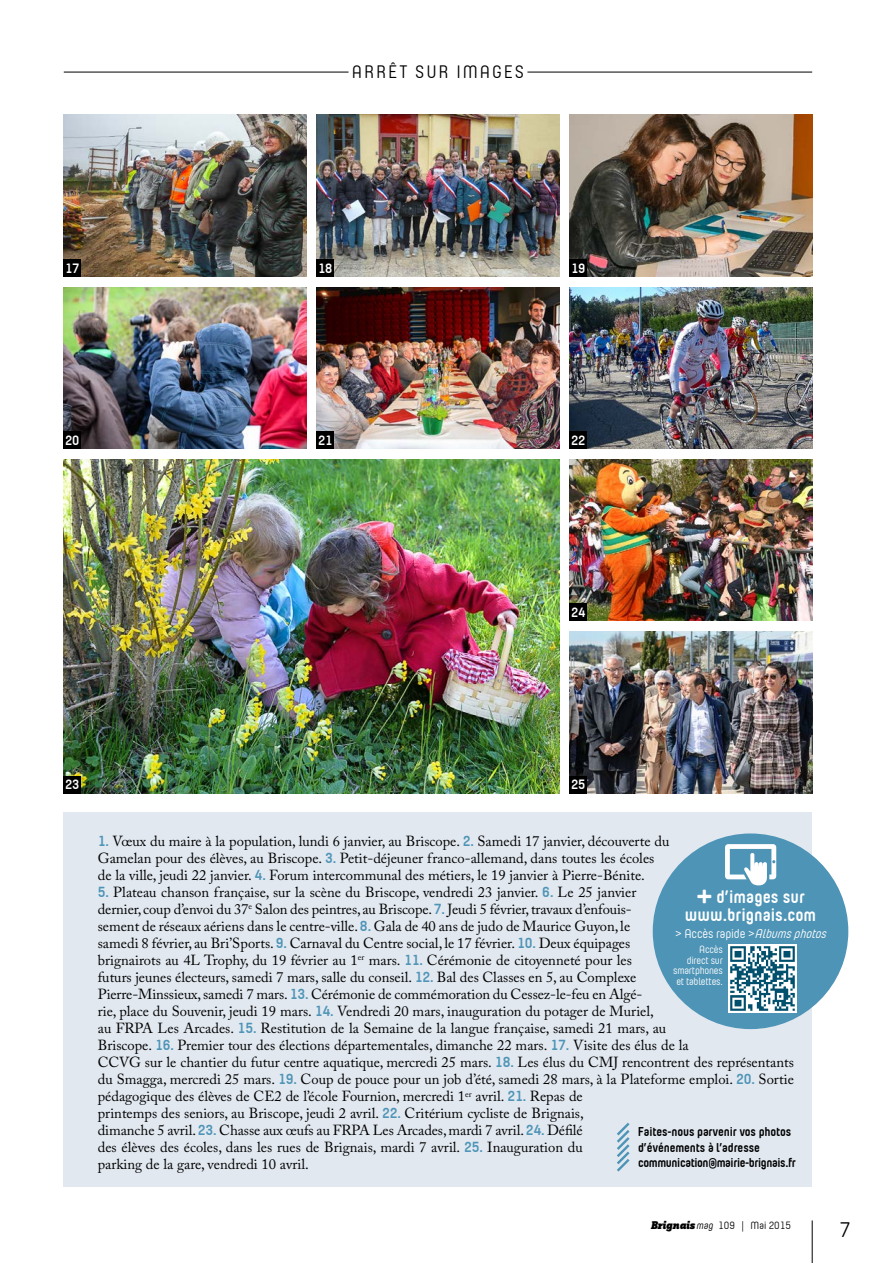
<style>
.page{position:relative;width:893px;height:1263px;background:#fff}
.page>*{position:absolute;margin:0;border:0;box-sizing:border-box;transform-origin:0 0}
.t1{font:21px "Yummo";color:#000}
.t2{font:700 18px/18px "Yummo";color:#fff;text-align:center}
.t3{font:18px "Yummo";letter-spacing:.11em;color:#000}
.t4{font:14.55px/17px "Adobe Caslon Pro";color:#000}
.t5{font:700 13.5px "Yummo";color:#fff}
.t6{font:700 12.75px/15.3px "Yummo";letter-spacing:-.01em;color:#000}
.t7{font:12.75px "Yummo";color:#fff}
.t8{font:10.5px/10.5px "Yummo";letter-spacing:-.02em;color:#fff;text-align:right}
.t9{font:10.5px "Yummo";color:#000}
.s1{font-family:"Yummo";font-weight:700;color:#4e94b6}
.s2{font-size:30px}
.s3{font-style:italic}
.s4{font-family:"Zine Slab Dis";font-weight:900;font-style:italic;font-size:11.7px}
</style>
<div class="page">
<img style="left:64px;top:459px;width:495px;height:334px">
<img style="left:570px;top:631px;width:242px;height:162px">
<img style="left:570px;top:459px;width:242px;height:162px">
<img style="left:317px;top:287px;width:242px;height:162px">
<div style="left:64px;top:812px;width:748px;height:374px;background:#e1e8f0"></div>
<hr style="left:64px;top:72px;width:748px;height:1px;background:#000">
<div style="left:349px;top:63px;width:178px;height:18px;background:#fff"></div>
<img style="left:64px;top:115px;width:242px;height:161px">
<img style="left:317px;top:115px;width:242px;height:161px">
<img style="left:570px;top:115px;width:242px;height:161px">
<img style="left:570px;top:287px;width:242px;height:162px">
<div style="left:64px;top:259px;width:17px;height:17px;background:#000"></div>
<div style="left:64px;top:776px;width:17px;height:17px;background:#000"></div>
<div style="left:317px;top:432px;width:17px;height:17px;background:#000"></div>
<div style="left:317px;top:259px;width:17px;height:17px;background:#000"></div>
<div style="left:570px;top:604px;width:17px;height:17px;background:#000"></div>
<div style="left:570px;top:259px;width:17px;height:17px;background:#000"></div>
<div style="left:570px;top:432px;width:17px;height:17px;background:#000"></div>
<img style="left:64px;top:287px;width:242px;height:162px">
<div style="left:570px;top:776px;width:17px;height:17px;background:#000"></div>
<div style="left:653px;top:834px;width:195px;height:194px;background:#4e94b6;border-radius:50%"></div>
<img style="left:729px;top:945px;width:68px;height:68px">
<svg style="left:617px;top:1122px;width:13px;height:50px"></svg>
<div style="left:64px;top:432px;width:17px;height:17px;background:#000"></div>
<svg style="left:725px;top:844px;width:51px;height:41px"></svg>
<hr style="left:812px;top:1220px;width:1px;height:43px;background:#000">
<p class="t3" style="left:352px;top:59px;width:174px">Arrêt sur images</p>
<p class="t5" style="left:65px;top:256px;width:16px">17</p>
<p class="t5" style="left:318px;top:256px;width:16px">18</p>
<p class="t5" style="left:571px;top:256px;width:16px">19</p>
<p class="t5" style="left:65px;top:428px;width:16px">20</p>
<p class="t5" style="left:69px;top:428px;width:9px">1</p>
<p class="t5" style="left:318px;top:428px;width:16px">21</p>
<p class="t5" style="left:571px;top:428px;width:16px">22</p>
<p class="t5" style="left:571px;top:600px;width:16px">24</p>
<p class="t5" style="left:65px;top:772px;width:16px">23</p>
<p class="t5" style="left:571px;top:772px;width:16px">25</p>
<p class="t4" style="left:98px;top:833px;width:573px"><span class="s1">1.</span> Vœux du maire à la population, lundi 6 janvier, au Briscope. <span class="s1">2.</span> Samedi 17 janvier, découverte du<br>Gamelan pour des élèves, au Briscope. <span class="s1">3.</span> Petit-déjeuner franco-allemand, dans toutes les écoles de la ville, jeudi 22 janvier. <span class="s1">4.</span> Forum intercommunal des métiers, le 19 janvier à Pierre-Bénite.</p>
<p class="t4" style="left:98px;top:884px;width:698px"><span class="s1">5.</span> Plateau chanson française, sur la scène du Briscope, vendredi 23 janvier. <span class="s1">6.</span> Le 25 janvier<br>dernier, coup d’envoi du 37<sup>e</sup> Salon des peintres, au Briscope. <span class="s1">7.</span> Jeudi 5 février, travaux d’enfouis-<br>sement de réseaux aériens dans le centre-ville. <span class="s1">8.</span> Gala de 40 ans de judo de Maurice Guyon, le<br>samedi 8 février, au Bri’Sports. <span class="s1">9.</span> Carnaval du Centre social, le 17 février. <span class="s1">10.</span> Deux équipages<br>brignairots au 4L Trophy, du 19 février au 1<sup>er</sup> mars. <span class="s1">11.</span> Cérémonie de citoyenneté pour les<br>futurs jeunes électeurs, samedi 7 mars, salle du conseil. <span class="s1">12.</span> Bal des Classes en 5, au Complexe<br>Pierre-Minssieux, samedi 7 mars. <span class="s1">13.</span> Cérémonie de commémoration du Cessez-le-feu en Algé-<br>rie, place du Souvenir, jeudi 19 mars. <span class="s1">14.</span> Vendredi 20 mars, inauguration du potager de Muriel,<br>au FRPA Les Arcades. <span class="s1">15.</span> Restitution de la Semaine de la langue française, samedi 21 mars, au<br>Briscope. <span class="s1">16.</span> Premier tour des élections départementales, dimanche 22 mars. <span class="s1">17.</span> Visite des élus de la<br>CCVG sur le chantier du futur centre aquatique, mercredi 25 mars. <span class="s1">18.</span> Les élus du CMJ rencontrent des représentants du Smagga, mercredi 25 mars. <span class="s1">19.</span> Coup de pouce pour un job d’été, samedi 28 mars, à la Plateforme emploi. <span class="s1">20.</span> Sortie pédagogique des élèves de CE2 de l’école Fournion, mercredi 1<sup>er</sup> avril. <span class="s1">21.</span> Repas de<br>printemps des seniors, au Briscope, jeudi 2 avril. <span class="s1">22.</span> Critérium cycliste de Brignais,<br>dimanche 5 avril. <span class="s1">23.</span> Chasse aux œufs au FRPA Les Arcades, mardi 7 avril. <span class="s1">24.</span> Défilé<br>des élèves des écoles, dans les rues de Brignais, mardi 7 avril. <span class="s1">25.</span> Inauguration du<br>parking de la gare, vendredi 10 avril.</p>
<p class="t2" style="left:685px;top:884px;width:133px"><span class="s2">+</span> d’images sur www.brignais.com</p>
<p class="t7" style="left:675px;top:924px;width:157px">&gt; A c c è s r a p i d e &gt; <span class="s3">Albumsphotos</span></p>
<p class="t8" style="left:673px;top:944px;width:51px">Accès<br>direct sur smartphones et tablettes.</p>
<p class="t6" style="left:638px;top:1122px;width:159px">Faites-nous parvenir vos photos d’événements à l’adresse communication@mairie‑brignais.fr</p>
<p class="t9" style="left:651px;top:1218px;width:142px"><span class="s4">Brignais</span><span class="s3">mag</span> 109 | Mai 2015</p>
<h1 class="t1" style="left:839px;top:1215px;width:13px">7</h1>
</div>
